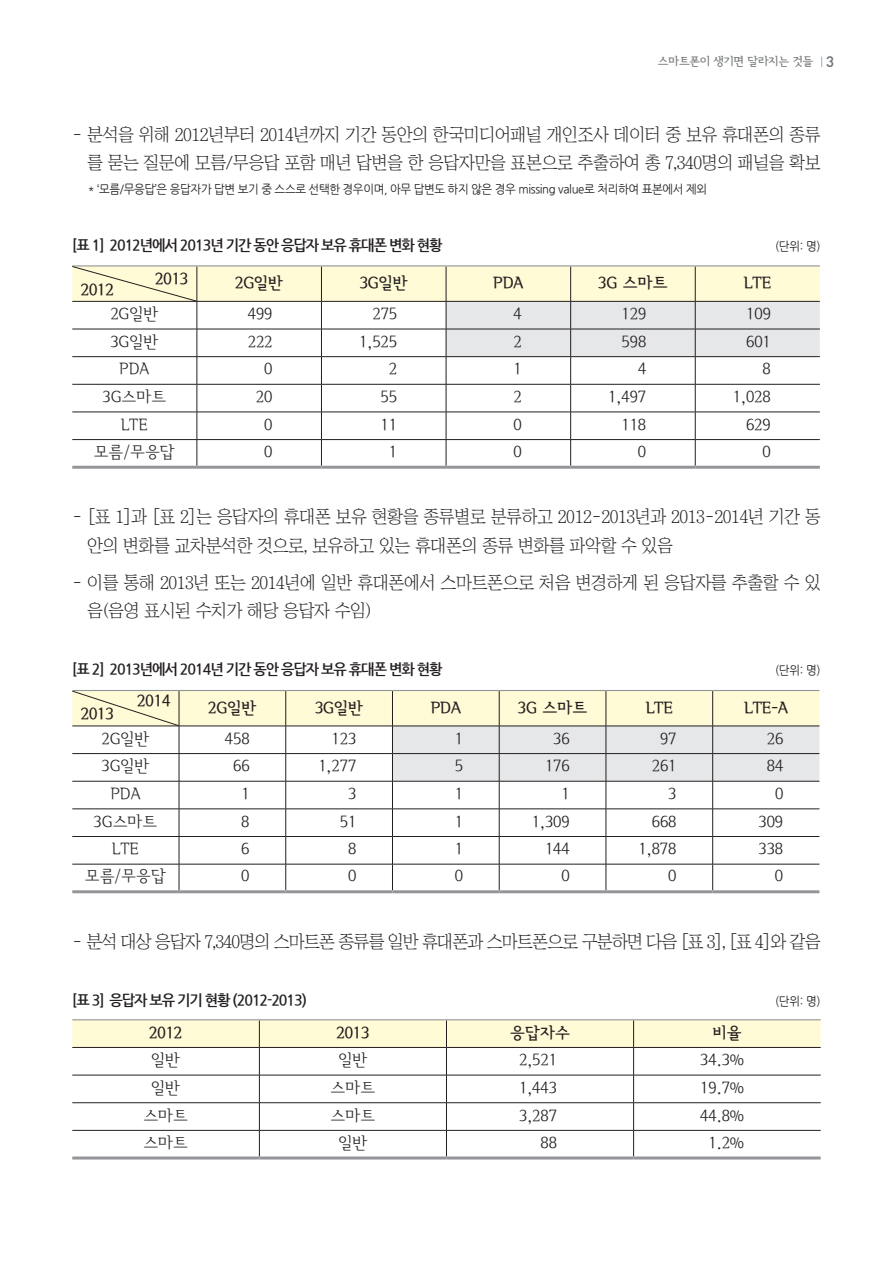
<style>
.page{position:relative;width:893px;height:1263px;background:#fff}
.page>*{position:absolute;margin:0;border:0;box-sizing:border-box;transform-origin:0 0}
.t1{font:18px/28.5px "Chosunilbo NM";letter-spacing:-.02em;color:#231f20}
.t2{font:18px "Chosunilbo NM";letter-spacing:-.04em;color:#231f20}
.t3{font:16.5px "Seoul Hangang L";color:#231f20}
.t4{font:16.5px "Seoul Hangang B";color:#231f20}
.t5{font:700 15px "Nanum Gothic";letter-spacing:-.07em;color:#231f20;scale:.95 1}
.t6{font:12px "Nanum Gothic";letter-spacing:-.03em;color:#231f20;scale:.95 1}
.t7{font:12px "Seoul Hangang B";letter-spacing:-.025em;color:#76787b}
.s1{font-family:"YDVY Mj O24";font-size:10.5px;color:#23689a}
.s2{font-family:"Dinmed";font-size:15px;color:#6c6d70}
</style>
<div class="page">
<hr style="left:72px;top:466px;width:125px;height:3px;background:#939598">
<hr style="left:197px;top:466px;width:124px;height:3px;background:#939598">
<hr style="left:321px;top:466px;width:125px;height:3px;background:#939598">
<hr style="left:446px;top:466px;width:125px;height:3px;background:#939598">
<hr style="left:571px;top:466px;width:124px;height:3px;background:#939598">
<hr style="left:695px;top:466px;width:125px;height:3px;background:#939598">
<hr style="left:72px;top:265px;width:125px;height:1px;background:#939598">
<hr style="left:197px;top:265px;width:124px;height:1px;background:#939598">
<hr style="left:321px;top:265px;width:125px;height:1px;background:#939598">
<hr style="left:446px;top:265px;width:125px;height:1px;background:#939598">
<hr style="left:571px;top:265px;width:124px;height:1px;background:#939598">
<hr style="left:695px;top:265px;width:125px;height:1px;background:#939598">
<svg style="left:72px;top:266px;width:748px;height:200px"></svg>
<hr style="left:72px;top:890px;width:107px;height:3px;background:#939598">
<hr style="left:179px;top:890px;width:107px;height:3px;background:#939598">
<hr style="left:286px;top:890px;width:106px;height:3px;background:#939598">
<hr style="left:392px;top:890px;width:107px;height:3px;background:#939598">
<hr style="left:499px;top:890px;width:107px;height:3px;background:#939598">
<hr style="left:606px;top:890px;width:107px;height:3px;background:#939598">
<hr style="left:713px;top:890px;width:106px;height:3px;background:#939598">
<svg style="left:72px;top:690px;width:747px;height:200px"></svg>
<svg style="left:72px;top:1020px;width:749px;height:136px"></svg>
<hr style="left:72px;top:1019px;width:187px;height:1px;background:#939598">
<hr style="left:259px;top:1019px;width:187px;height:1px;background:#939598">
<hr style="left:446px;top:1019px;width:188px;height:1px;background:#939598">
<hr style="left:634px;top:1019px;width:187px;height:1px;background:#939598">
<hr style="left:72px;top:1156px;width:187px;height:3px;background:#939598">
<hr style="left:259px;top:1156px;width:187px;height:3px;background:#939598">
<hr style="left:446px;top:1156px;width:188px;height:3px;background:#939598">
<hr style="left:634px;top:1156px;width:187px;height:3px;background:#939598">
<p class="t7" style="left:658px;top:55px;width:178px">스마트폰이 생기면 달라지는 것들 <span class="s1">│</span><span class="s2">3</span></p>
<p class="t1" style="left:72px;top:120px;width:750px;text-align:right">- 분석을 위해 2012년부터 2014년까지 기간 동안의 한국미디어패널 개인조사 데이터 중 보유 휴대폰의 종류 를 묻는 질문에 모름/무응답 포함 매년 답변을 한 응답자만을 표본으로 추출하여 총 7,340명의 패널을 확보</p>
<p class="t6" style="left:88px;top:183px;width:653px">* ‘모름/무응답’은 응답자가 답변 보기 중 스스로 선택한 경우이며, 아무 답변도 하지 않은 경우 missing value로 처리하여 표본에서 제외</p>
<p class="t5" style="left:72px;top:237px;width:391px">[표 1] 2012년에서 2013년 기간 동안 응답자 보유 휴대폰 변화 현황</p>
<p class="t6" style="left:775px;top:240px;width:50px">(단위: 명)</p>
<p class="t4" style="left:155px;top:270px;width:34px">2013</p>
<p class="t4" style="left:81px;top:281px;width:34px">2012</p>
<p class="t4" style="left:235px;top:274px;width:50px">2G일반</p>
<p class="t4" style="left:360px;top:274px;width:50px">3G일반</p>
<p class="t4" style="left:493px;top:274px;width:32px">PDA</p>
<p class="t4" style="left:598px;top:274px;width:71px">3G 스마트</p>
<p class="t4" style="left:744px;top:274px;width:29px">LTE</p>
<p class="t3" style="left:110px;top:305px;width:50px">2G일반</p>
<p class="t3" style="left:248px;top:305px;width:26px">499</p>
<p class="t3" style="left:372px;top:305px;width:26px">275</p>
<p class="t3" style="left:513px;top:305px;width:10px">4</p>
<p class="t3" style="left:622px;top:305px;width:26px">129</p>
<p class="t3" style="left:746px;top:305px;width:26px">109</p>
<p class="t3" style="left:110px;top:333px;width:50px">3G일반</p>
<p class="t3" style="left:248px;top:333px;width:26px">222</p>
<p class="t3" style="left:359px;top:333px;width:39px">1,525</p>
<p class="t3" style="left:513px;top:333px;width:10px">2</p>
<p class="t3" style="left:621px;top:333px;width:26px">598</p>
<p class="t3" style="left:746px;top:333px;width:26px">601</p>
<p class="t3" style="left:119px;top:360px;width:32px">PDA</p>
<p class="t3" style="left:264px;top:360px;width:10px">0</p>
<p class="t3" style="left:389px;top:360px;width:10px">2</p>
<p class="t3" style="left:513px;top:360px;width:10px">1</p>
<p class="t3" style="left:638px;top:360px;width:10px">4</p>
<p class="t3" style="left:763px;top:360px;width:10px">8</p>
<p class="t3" style="left:102px;top:388px;width:65px">3G스마트</p>
<p class="t3" style="left:256px;top:388px;width:18px">20</p>
<p class="t3" style="left:381px;top:388px;width:18px">55</p>
<p class="t3" style="left:513px;top:388px;width:10px">2</p>
<p class="t3" style="left:608px;top:388px;width:39px">1,497</p>
<p class="t3" style="left:733px;top:388px;width:39px">1,028</p>
<p class="t3" style="left:121px;top:416px;width:29px">LTE</p>
<p class="t3" style="left:264px;top:416px;width:10px">0</p>
<p class="t3" style="left:380px;top:416px;width:18px">11</p>
<p class="t3" style="left:513px;top:416px;width:10px">0</p>
<p class="t3" style="left:621px;top:416px;width:26px">118</p>
<p class="t3" style="left:746px;top:416px;width:26px">629</p>
<p class="t3" style="left:94px;top:443px;width:83px">모름/무응답</p>
<p class="t3" style="left:264px;top:443px;width:10px">0</p>
<p class="t3" style="left:389px;top:443px;width:10px">1</p>
<p class="t3" style="left:513px;top:443px;width:10px">0</p>
<p class="t3" style="left:638px;top:443px;width:10px">0</p>
<p class="t3" style="left:762px;top:443px;width:10px">0</p>
<p class="t1" style="left:87px;top:502px;width:735px;text-indent:-15px">- [표 1]과 [표 2]는 응답자의 휴대폰 보유 현황을 종류별로 분류하고 2012-2013년과 2013-2014년 기간 동 안의 변화를 교차분석한 것으로, 보유하고 있는 휴대폰의 종류 변화를 파악할 수 있음</p>
<p class="t1" style="left:87px;top:568px;width:735px;text-indent:-15px">- 이를 통해 2013년 또는 2014년에 일반 휴대폰에서 스마트폰으로 처음 변경하게 된 응답자를 추출할 수 있 음(음영 표시된 수치가 해당 응답자 수임)</p>
<p class="t5" style="left:72px;top:662px;width:391px">[표 2] 2013년에서 2014년 기간 동안 응답자 보유 휴대폰 변화 현황</p>
<p class="t6" style="left:775px;top:664px;width:50px">(단위: 명)</p>
<p class="t4" style="left:137px;top:691px;width:34px">2014</p>
<p class="t4" style="left:81px;top:705px;width:34px">2013</p>
<p class="t4" style="left:208px;top:698px;width:50px">2G일반</p>
<p class="t4" style="left:315px;top:698px;width:50px">3G일반</p>
<p class="t4" style="left:431px;top:698px;width:32px">PDA</p>
<p class="t4" style="left:518px;top:698px;width:71px">3G 스마트</p>
<p class="t4" style="left:646px;top:698px;width:29px">LTE</p>
<p class="t4" style="left:744px;top:698px;width:45px">LTE-A</p>
<p class="t3" style="left:101px;top:730px;width:50px">2G일반</p>
<p class="t3" style="left:225px;top:730px;width:26px">458</p>
<p class="t3" style="left:332px;top:730px;width:26px">123</p>
<p class="t3" style="left:455px;top:730px;width:10px">1</p>
<p class="t3" style="left:553px;top:730px;width:18px">36</p>
<p class="t3" style="left:660px;top:730px;width:18px">97</p>
<p class="t3" style="left:767px;top:730px;width:18px">26</p>
<p class="t3" style="left:101px;top:757px;width:50px">3G일반</p>
<p class="t3" style="left:233px;top:757px;width:18px">66</p>
<p class="t3" style="left:318px;top:757px;width:39px">1,277</p>
<p class="t3" style="left:455px;top:757px;width:10px">5</p>
<p class="t3" style="left:545px;top:757px;width:26px">176</p>
<p class="t3" style="left:652px;top:757px;width:26px">261</p>
<p class="t3" style="left:767px;top:757px;width:18px">84</p>
<p class="t3" style="left:110px;top:785px;width:32px">PDA</p>
<p class="t3" style="left:241px;top:785px;width:10px">1</p>
<p class="t3" style="left:348px;top:785px;width:10px">3</p>
<p class="t3" style="left:455px;top:785px;width:10px">1</p>
<p class="t3" style="left:561px;top:785px;width:10px">1</p>
<p class="t3" style="left:668px;top:785px;width:10px">3</p>
<p class="t3" style="left:775px;top:785px;width:10px">0</p>
<p class="t3" style="left:94px;top:813px;width:65px">3G스마트</p>
<p class="t3" style="left:241px;top:813px;width:10px">8</p>
<p class="t3" style="left:340px;top:813px;width:18px">51</p>
<p class="t3" style="left:455px;top:813px;width:10px">1</p>
<p class="t3" style="left:532px;top:813px;width:39px">1,309</p>
<p class="t3" style="left:652px;top:813px;width:26px">668</p>
<p class="t3" style="left:758px;top:813px;width:26px">309</p>
<p class="t3" style="left:112px;top:840px;width:29px">LTE</p>
<p class="t3" style="left:241px;top:840px;width:10px">6</p>
<p class="t3" style="left:348px;top:840px;width:10px">8</p>
<p class="t3" style="left:455px;top:840px;width:10px">1</p>
<p class="t3" style="left:545px;top:840px;width:26px">144</p>
<p class="t3" style="left:638px;top:840px;width:39px">1,878</p>
<p class="t3" style="left:758px;top:840px;width:26px">338</p>
<p class="t3" style="left:85px;top:867px;width:83px">모름/무응답</p>
<p class="t3" style="left:241px;top:867px;width:10px">0</p>
<p class="t3" style="left:348px;top:867px;width:10px">0</p>
<p class="t3" style="left:455px;top:867px;width:10px">0</p>
<p class="t3" style="left:561px;top:867px;width:10px">0</p>
<p class="t3" style="left:668px;top:867px;width:10px">0</p>
<p class="t3" style="left:775px;top:867px;width:10px">0</p>
<p class="t2" style="left:72px;top:932px;width:750px">- 분석 대상 응답자 7,340명의 스마트폰 종류를 일반 휴대폰과 스마트폰으로 구분하면 다음 [표 3], [표 4]와 같음</p>
<p class="t5" style="left:72px;top:992px;width:249px">[표 3] 응답자 보유 기기 현황 (2012-2013)</p>
<p class="t6" style="left:775px;top:995px;width:50px">(단위: 명)</p>
<p class="t4" style="left:149px;top:1024px;width:34px">2012</p>
<p class="t4" style="left:336px;top:1024px;width:34px">2013</p>
<p class="t4" style="left:510px;top:1024px;width:61px">응답자수</p>
<p class="t4" style="left:713px;top:1024px;width:30px">비율</p>
<p class="t3" style="left:151px;top:1051px;width:31px">일반</p>
<p class="t3" style="left:338px;top:1051px;width:31px">일반</p>
<p class="t3" style="left:519px;top:1051px;width:39px">2,521</p>
<p class="t3" style="left:700px;top:1051px;width:45px">34.3%</p>
<p class="t3" style="left:151px;top:1079px;width:31px">일반</p>
<p class="t3" style="left:331px;top:1079px;width:46px">스마트</p>
<p class="t3" style="left:519px;top:1079px;width:39px">1,443</p>
<p class="t3" style="left:700px;top:1079px;width:45px">19.7%</p>
<p class="t3" style="left:143px;top:1106px;width:46px">스마트</p>
<p class="t3" style="left:331px;top:1106px;width:46px">스마트</p>
<p class="t3" style="left:519px;top:1106px;width:39px">3,287</p>
<p class="t3" style="left:700px;top:1106px;width:45px">44.8%</p>
<p class="t3" style="left:143px;top:1133px;width:46px">스마트</p>
<p class="t3" style="left:338px;top:1133px;width:31px">일반</p>
<p class="t3" style="left:540px;top:1133px;width:18px">88</p>
<p class="t3" style="left:708px;top:1133px;width:37px">1.2%</p>
</div>
